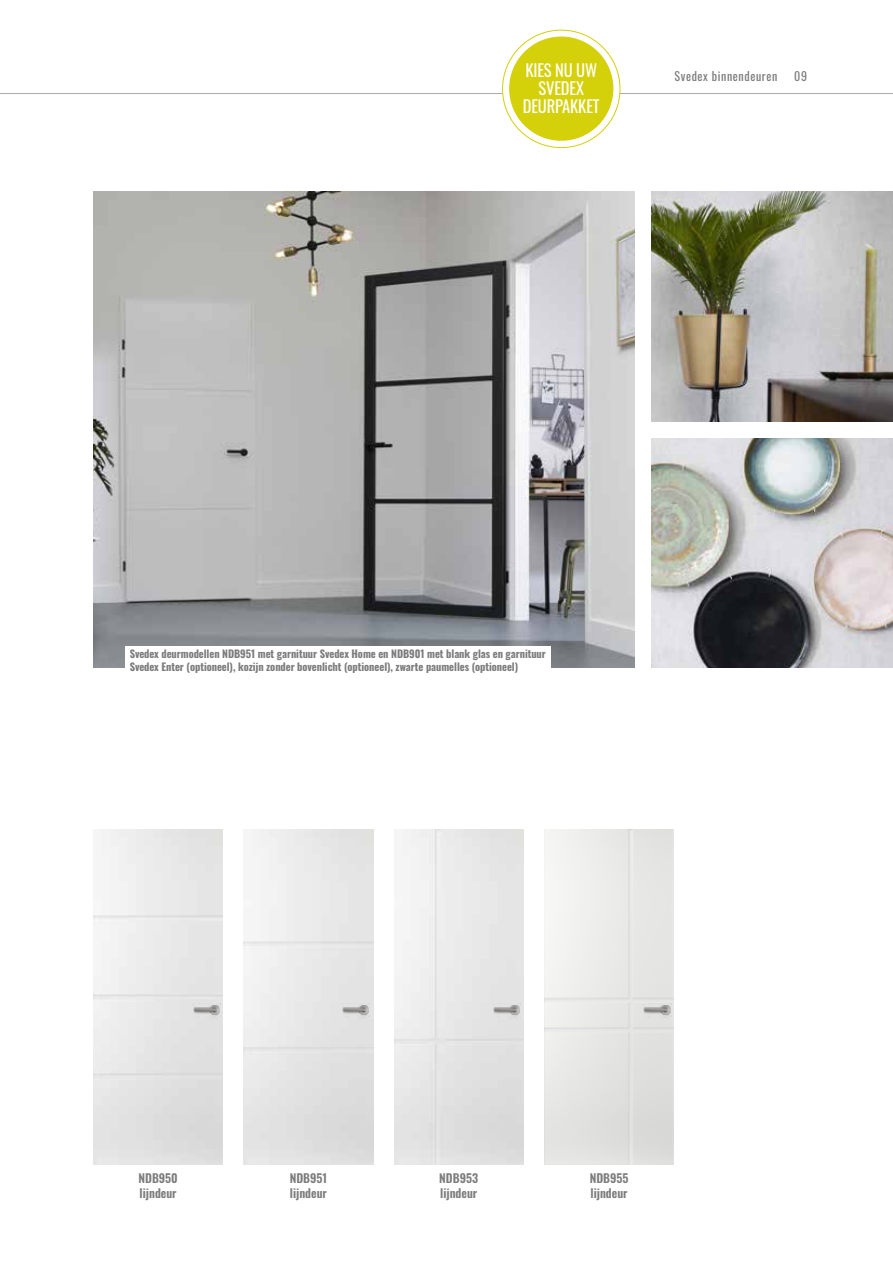
<style>
.page{position:relative;width:893px;height:1263px;background:#fff}
.page>*{position:absolute;margin:0;border:0;box-sizing:border-box;transform-origin:0 0}
.t1{font:16.5px/18px "Oswald";letter-spacing:-.01em;color:#fff;text-align:center}
.t2{font:600 12px/15px "Oswald";color:#7c7c7c}
.t3{font:12px "Oswald";letter-spacing:.05em;color:#7c7c7c}
.t4{font:700 10.5px/12.6px "Oswald";letter-spacing:-.005em;color:#7c7c7c}
</style>
<div class="page">
<img style="left:93px;top:191px;width:542px;height:477px">
<img style="left:652px;top:191px;width:241px;height:231px">
<img style="left:652px;top:439px;width:241px;height:229px">
<div style="left:125px;top:646px;width:426px;height:30px;background:#fff"></div>
<svg style="left:0;top:93px;width:893px;height:44px"></svg>
<svg style="left:503px;top:30px;width:117px;height:118px"></svg>
<div style="left:509px;top:37px;width:104px;height:104px;background:#d4d00a;border-radius:50%"></div>
<img style="left:394px;top:829px;width:129px;height:335px">
<img style="left:544px;top:829px;width:130px;height:335px">
<img style="left:193px;top:1003px;width:27px;height:15px">
<img style="left:342px;top:1003px;width:28px;height:15px">
<img style="left:493px;top:1003px;width:28px;height:15px">
<img style="left:643px;top:1003px;width:28px;height:15px">
<h1 class="t1" style="left:523px;top:60px;width:78px">KIES NU UW<br>SVEDEX<br>DEURPAKKET</h1>
<p class="t3" style="left:675px;top:65px;width:104px">Svedex binnendeuren</p>
<p class="t3" style="left:794px;top:65px;width:14px">09</p>
<p class="t4" style="left:130px;top:648px;width:418px">Svedex deurmodellen NDB951 met garnituur Svedex Home en NDB901 met blank glas en garnituur<br>Svedex Enter (optioneel), kozijn zonder bovenlicht (optioneel), zwarte paumelles (optioneel)</p>
<p class="t2" style="left:138px;top:1171px;width:41px">NDB950 lijndeur</p>
<p class="t2" style="left:290px;top:1171px;width:39px">NDB951 lijndeur</p>
<p class="t2" style="left:439px;top:1171px;width:40px">NDB953 lijndeur</p>
<p class="t2" style="left:590px;top:1171px;width:40px">NDB955 lijndeur</p>
</div>
